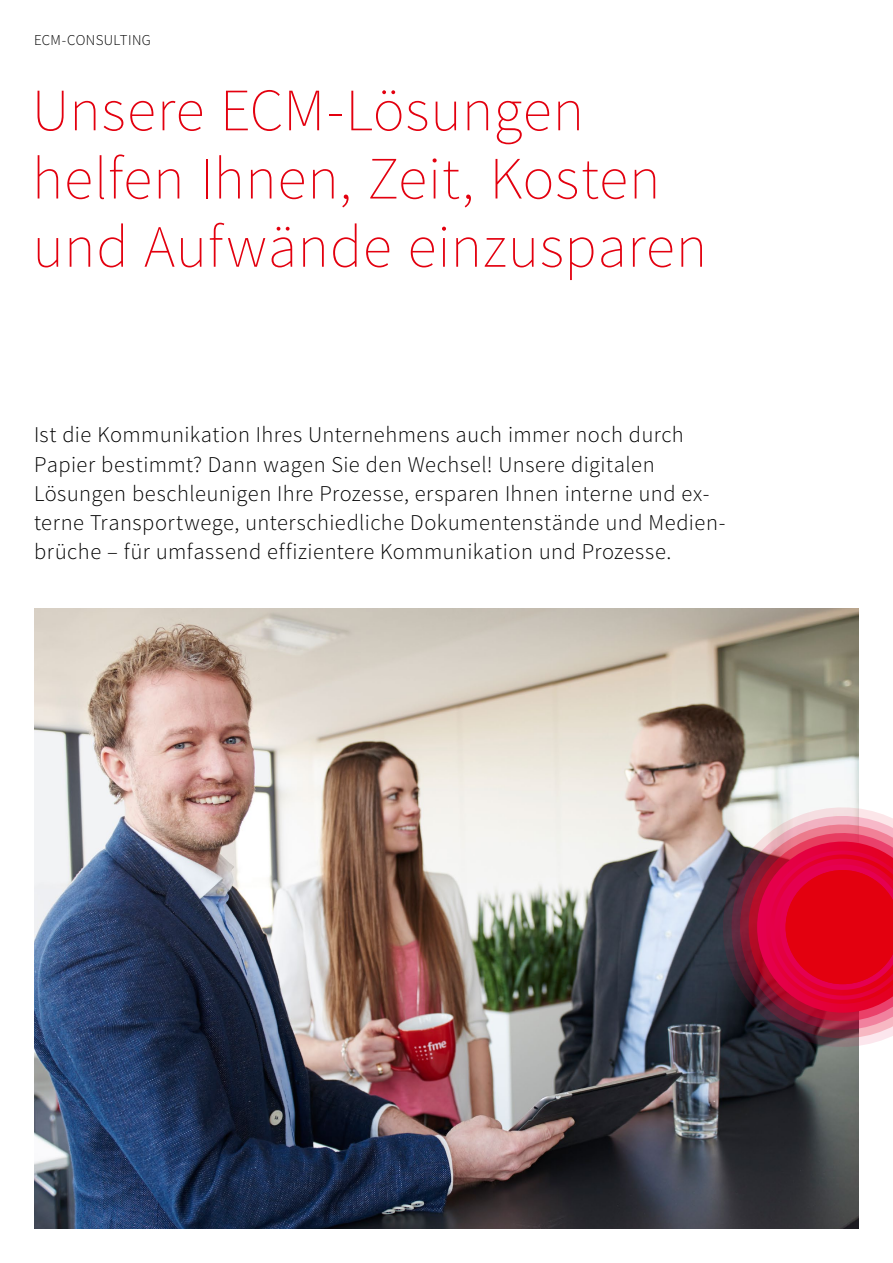
<style>
.page{position:relative;width:893px;height:1263px;background:#fff}
.page>*{position:absolute;margin:0;border:0;box-sizing:border-box;transform-origin:0 0}
.t1{font:200 60px/68.2px "Source Sans Pro";letter-spacing:.01em;color:#e3000f}
.t2{font:300 22.5px/29.2px "Source Sans Pro";letter-spacing:.02em;color:#000}
.t3{font:300 15px "Source Sans Pro";letter-spacing:.025em;color:#000}
</style>
<div class="page">
<img style="left:34px;top:608px;width:825px;height:621px">
<svg style="left:708px;top:793px;width:151px;height:268px;background:#6e6f72"></svg>
<svg style="left:718px;top:802px;width:175px;height:250px;background:#b4344c"></svg>
<p class="t3" style="left:34px;top:31px;width:118px">ECM-CONSULTING</p>
<h1 class="t1" style="left:32px;top:76px;width:677px">Unsere ECM-Lösungen helfen Ihnen, Zeit, Kosten und Aufwände einzusparen</h1>
<p class="t2" style="left:34px;top:420px;width:691px">Ist die Kommunikation Ihres Unternehmens auch immer noch durch Papier bestimmt? Dann wagen Sie den Wechsel! Unsere digitalen Lösungen beschleunigen Ihre Prozesse, ersparen Ihnen interne und ex&shy;terne Transportwege, unterschiedliche Dokumentenstände und Medien&shy;brüche – für umfassend effizientere Kommunikation und Prozesse.</p>
</div>
